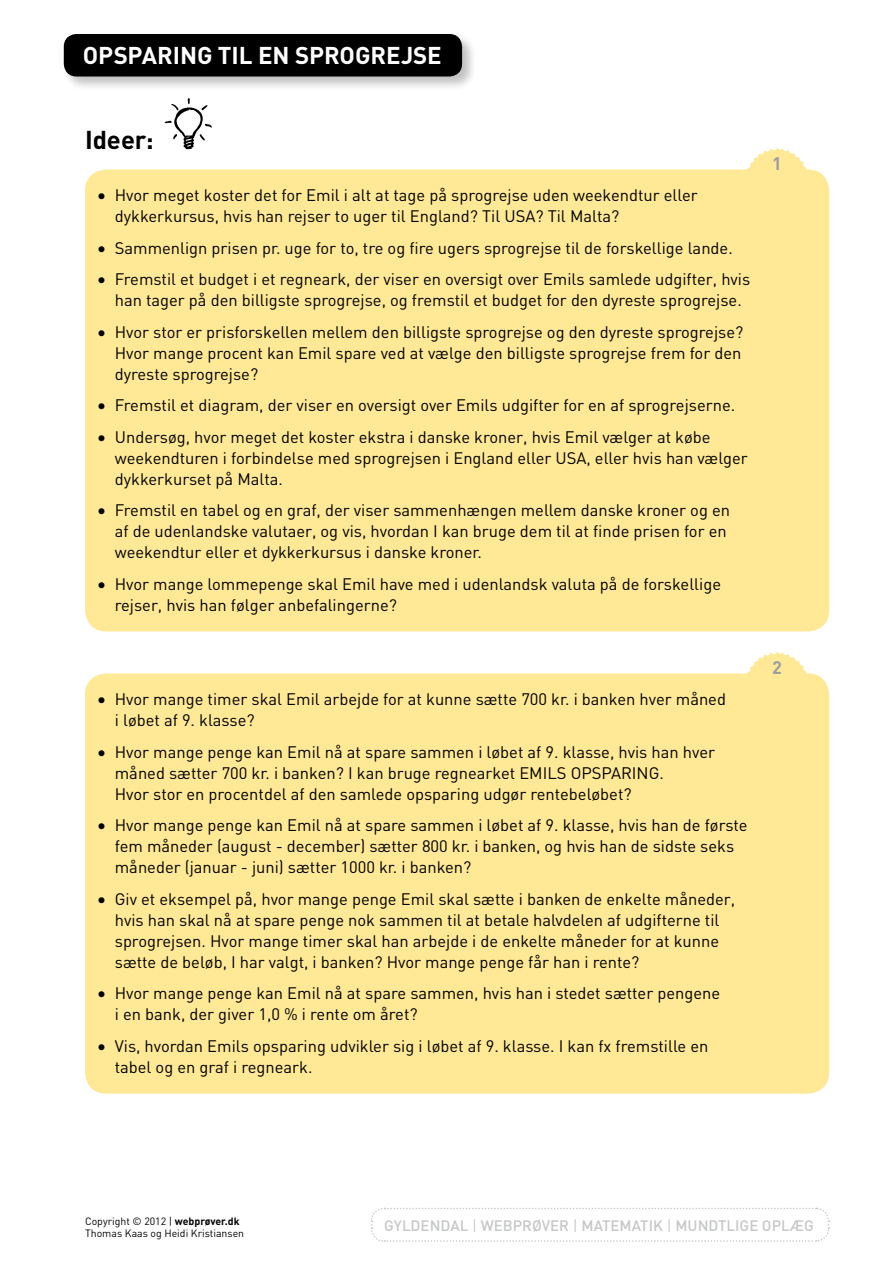
<style>
.page{position:relative;width:893px;height:1263px;background:#fff}
.page>*{position:absolute;margin:0;border:0;box-sizing:border-box;transform-origin:0 0}
.t1{font:70.5px "Inter Office One";color:#000}
.t2{font:700 25.5px "DIN";letter-spacing:-.005em;color:#000}
.t3{font:700 24px "DIN";letter-spacing:-.005em;color:#fff}
.t4{font:700 18px "DIN";color:#9c9e9f}
.t5{font:16.5px/21px "DIN";color:#000}
.t6{font:500 15px "DIN";color:#c6c7c8}
.t7{font:10.5px/12px "DIN";color:#000}
.s1{font-weight:700}
.s2{font-weight:400}
</style>
<div class="page">
<svg style="left:371px;top:1207px;width:459px;height:35px"></svg>
<div style="left:61px;top:32px;width:416px;height:60px;background:#000;opacity:.25"></div>
<div style="left:64px;top:34px;width:398px;height:42px;background:#000;border-radius:13px"></div>
<div style="left:85px;top:170px;width:744px;height:461px;background:#ffe896;border-radius:21px"></div>
<svg style="left:744px;top:148px;width:67px;height:22px"></svg>
<div style="left:85px;top:673px;width:744px;height:420px;background:#ffe896;border-radius:21px"></div>
<svg style="left:744px;top:652px;width:67px;height:22px"></svg>
<h3 class="t3" style="left:83px;top:39px;width:360px">OPSPARING TIL EN SPROGREJSE</h3>
<h1 class="t1" style="left:161px;top:83px;width:56px">T</h1>
<h2 class="t2" style="left:85px;top:123px;width:70px">Ideer:</h2>
<p class="t5" style="left:115px;top:184px;width:584px;text-indent:-17px">• Hvor meget koster det for Emil i alt at tage på sprogrejse uden weekendtur eller dykkerkursus, hvis han rejser to uger til England? Til USA? Til Malta?</p>
<p class="t5" style="left:98px;top:237px;width:636px">• Sammenlign prisen pr. uge for to, tre og fire ugers sprogrejse til de forskellige lande.</p>
<p class="t5" style="left:98px;top:268px;width:654px;text-align:center">• Fremstil et budget i et regneark, der viser en oversigt over Emils samlede udgifter, hvis han tager på den billigste sprogrejse, og fremstil et budget for den dyreste sprogrejse.</p>
<p class="t5" style="left:115px;top:321px;width:630px;text-align:justify;text-indent:-17px">• Hvor stor er prisforskellen mellem den billigste sprogrejse og den dyreste sprogrejse?<br>Hvor mange procent kan Emil spare ved at vælge den billigste sprogrejse frem for den dyreste sprogrejse?</p>
<p class="t5" style="left:98px;top:394px;width:639px">• Fremstil et diagram, der viser en oversigt over Emils udgifter for en af sprogrejserne.</p>
<p class="t5" style="left:115px;top:426px;width:635px;text-indent:-17px">• Undersøg, hvor meget det koster ekstra i danske kroner, hvis Emil vælger at købe weekendturen i forbindelse med sprogrejsen i England eller USA, eller hvis han vælger dykkerkurset på Malta.</p>
<p class="t5" style="left:115px;top:499px;width:617px;text-indent:-17px">• Fremstil en tabel og en graf, der viser sammenhængen mellem danske kroner og en af de udenlandske valutaer, og vis, hvordan I kan bruge dem til at finde prisen for en weekendtur eller et dykkerkursus i danske kroner.</p>
<p class="t5" style="left:115px;top:573px;width:608px;text-indent:-17px">• Hvor mange lommepenge skal Emil have med i udenlandsk valuta på de forskellige rejser, hvis han følger anbefalingerne?</p>
<p class="t5" style="left:115px;top:688px;width:613px;text-indent:-17px">• Hvor mange timer skal Emil arbejde for at kunne sætte 700 kr. i banken hver måned i løbet af 9. klasse?</p>
<p class="t5" style="left:115px;top:741px;width:602px;text-indent:-17px">• Hvor mange penge kan Emil nå at spare sammen i løbet af 9. klasse, hvis han hver måned sætter 700 kr. i banken? I kan bruge regnearket EMILS OPSPARING.<br>Hvor stor en procentdel af den samlede opsparing udgør rentebeløbet?</p>
<p class="t5" style="left:115px;top:814px;width:634px;text-indent:-17px">• Hvor mange penge kan Emil nå at spare sammen i løbet af 9. klasse, hvis han de første fem måneder (august - december) sætter 800 kr. i banken, og hvis han de sidste seks måneder (januar - juni) sætter 1000 kr. i banken?</p>
<p class="t5" style="left:115px;top:888px;width:622px;text-indent:-17px">• Giv et eksempel på, hvor mange penge Emil skal sætte i banken de enkelte måneder, hvis han skal nå at spare penge nok sammen til at betale halvdelen af udgifterne til sprogrejsen. Hvor mange timer skal han arbejde i de enkelte måneder for at kunne sætte de beløb, I har valgt, i banken? Hvor mange penge får han i rente?</p>
<p class="t5" style="left:115px;top:982px;width:607px;text-indent:-17px">• Hvor mange penge kan Emil nå at spare sammen, hvis han i stedet sætter pengene i en bank, der giver 1,0 % i rente om året?</p>
<p class="t5" style="left:115px;top:1035px;width:595px;text-indent:-17px">• Vis, hvordan Emils opsparing udvikler sig i løbet af 9. klasse. I kan fx fremstille en tabel og en graf i regneark.</p>
<p class="t4" style="left:772px;top:151px;width:11px">1</p>
<p class="t4" style="left:772px;top:655px;width:11px">2</p>
<p class="t7" style="left:85px;top:1215px;width:161px">Copyright © 2012 | <span class="s1">webprøver.dk<br></span>Thomas Kaas og Heidi Kristiansen</p>
<p class="t6" style="left:384px;top:1215px;width:431px">GYLDENDAL <span class="s2">|</span> WEBPRØVER <span class="s2">|</span> MATEMATIK <span class="s2">|</span> MUNDTLIGE OPLÆG</p>
</div>
